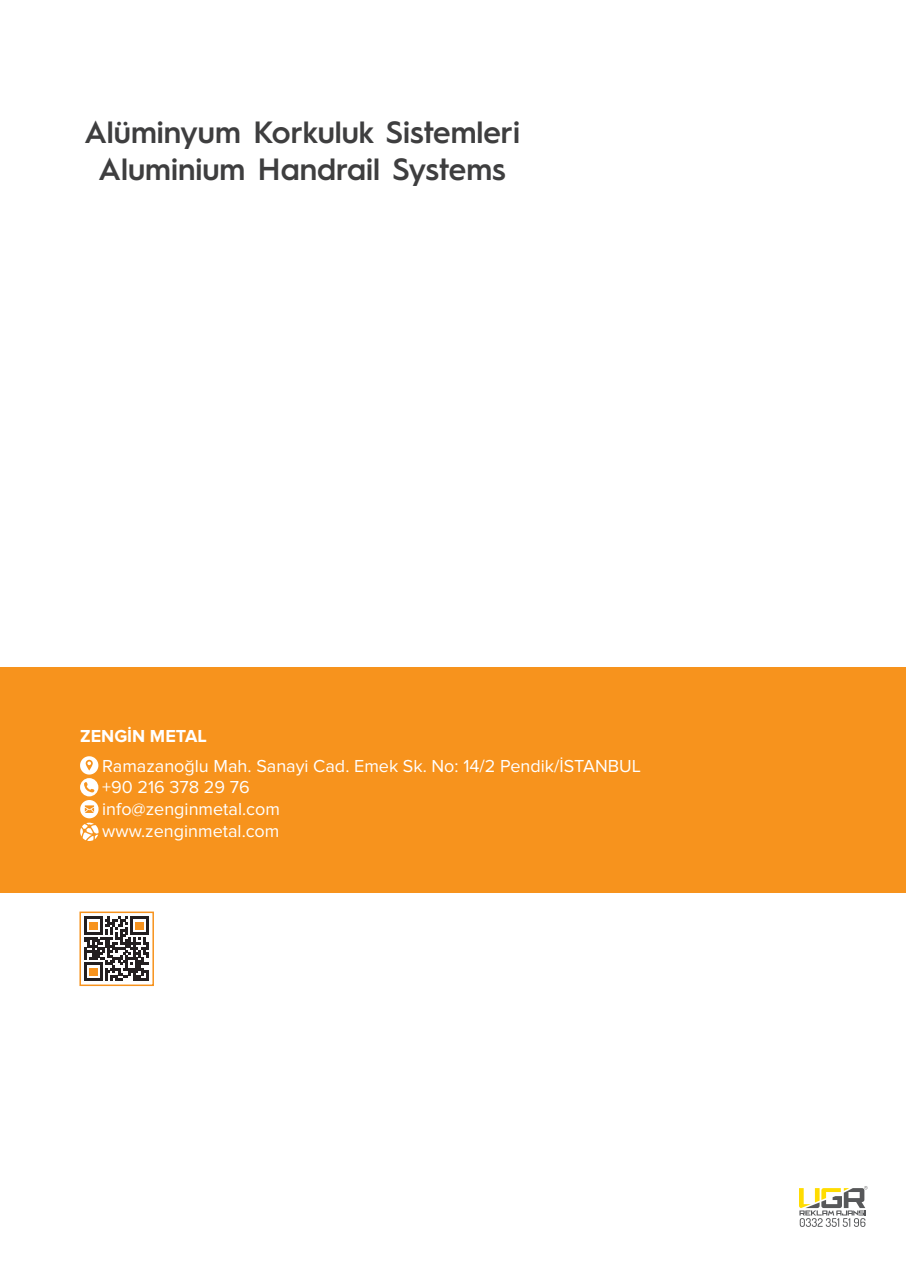
<style>
.page{position:relative;width:906px;height:1276px;background:#fff}
.page>*{position:absolute;margin:0;border:0;box-sizing:border-box;transform-origin:0 0}
.t1{font:600 30.9px/37px "Hurme Geometric Sans 1";color:#3e3e3f;text-align:center}
.t2{font:18px/21.6px "Proxima Nova";color:#fff}
.t3{font:700 18px "Proxima Nova";color:#fff}
</style>
<div class="page">
<svg style="left:799px;top:1186px;width:68px;height:40px"></svg>
<svg style="left:79px;top:911px;width:75px;height:75px"></svg>
<svg style="left:85px;top:916px;width:63px;height:64px"></svg>
<div style="left:0;top:668px;width:906px;height:225px;background:#f7931d"></div>
<svg style="left:80px;top:756px;width:19px;height:85px"></svg>
<h1 class="t1" style="left:84px;top:111px;width:437px">Alüminyum Korkuluk Sistemleri<br>Aluminium Handrail Systems</h1>
<p class="t3" style="left:80px;top:725px;width:128px">ZENGİN METAL</p>
<p class="t2" style="left:102px;top:755px;width:540px">Ramazanoğlu Mah. Sanayi Cad. Emek Sk. No: 14/2 Pendik/İSTANBUL +90 216 378 29 76<br>info@zenginmetal.com<br>www.zenginmetal.com</p>
</div>
